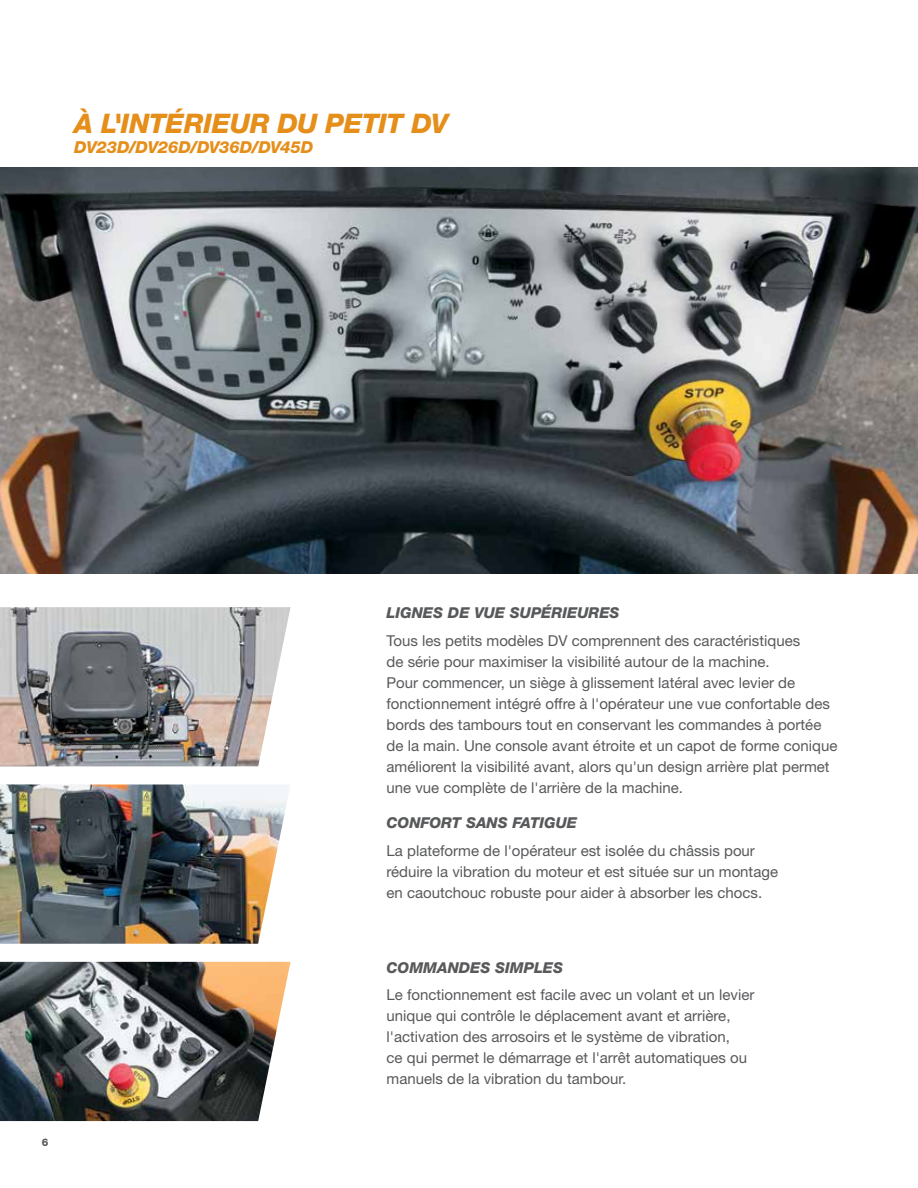
<style>
.page{position:relative;width:918px;height:1188px;background:#fff}
.page>*{position:absolute;margin:0;border:0;box-sizing:border-box;transform-origin:0 0}
.t1{font:italic 800 27px "Helvetica Neue LT Std";letter-spacing:-.01em;color:#e58e1a}
.t2{font:italic 800 16.5px "Helvetica Neue LT Std";letter-spacing:-.015em;color:#e58e1a}
.t3{font:15px/21px "Helvetica Neue LT Std";color:#58595b}
.t4{font:italic 800 15px "Helvetica Neue LT Std";color:#58595b}
.t5{font:800 10.5px "Helvetica Neue LT Std";color:#58595b}
</style>
<div class="page">
<img style="left:0;top:168px;width:918px;height:406px">
<img style="left:0;top:785px;width:290px;height:159px">
<img style="left:0;top:607px;width:291px;height:159px">
<img style="left:0;top:962px;width:291px;height:159px">
<h1 class="t1" style="left:74px;top:107px;width:376px">À L'INTÉRIEUR DU PETIT DV</h1>
<p class="t2" style="left:74px;top:137px;width:241px">DV23D/DV26D/DV36D/DV45D</p>
<p class="t5" style="left:42px;top:1136px;width:8px">6</p>
<p class="t4" style="left:387px;top:604px;width:235px">LIGNES DE VUE SUPÉRIEURES</p>
<p class="t3" style="left:387px;top:630px;width:452px">Tous les petits modèles DV comprennent des caractéristiques<br>de série pour maximiser la visibilité autour de la machine.<br>Pour commencer, un siège à glissement latéral avec levier de fonctionnement intégré offre à l'opérateur une vue confortable des bords des tambours tout en conservant les commandes à portée de la main. Une console avant étroite et un capot de forme conique améliorent la visibilité avant, alors qu'un design arrière plat permet une vue complète de l'arrière de la machine.</p>
<p class="t4" style="left:387px;top:814px;width:192px">CONFORT SANS FATIGUE</p>
<p class="t3" style="left:387px;top:840px;width:393px">La plateforme de l'opérateur est isolée du châssis pour réduire la vibration du moteur et est située sur un montage en caoutchouc robuste pour aider à absorber les chocs.</p>
<p class="t4" style="left:387px;top:958px;width:178px">COMMANDES SIMPLES</p>
<p class="t3" style="left:387px;top:984px;width:369px">Le fonctionnement est facile avec un volant et un levier unique qui contrôle le déplacement avant et arrière, l'activation des arrosoirs et le système de vibration,<br>ce qui permet le démarrage et l'arrêt automatiques ou manuels de la vibration du tambour.</p>
</div>
